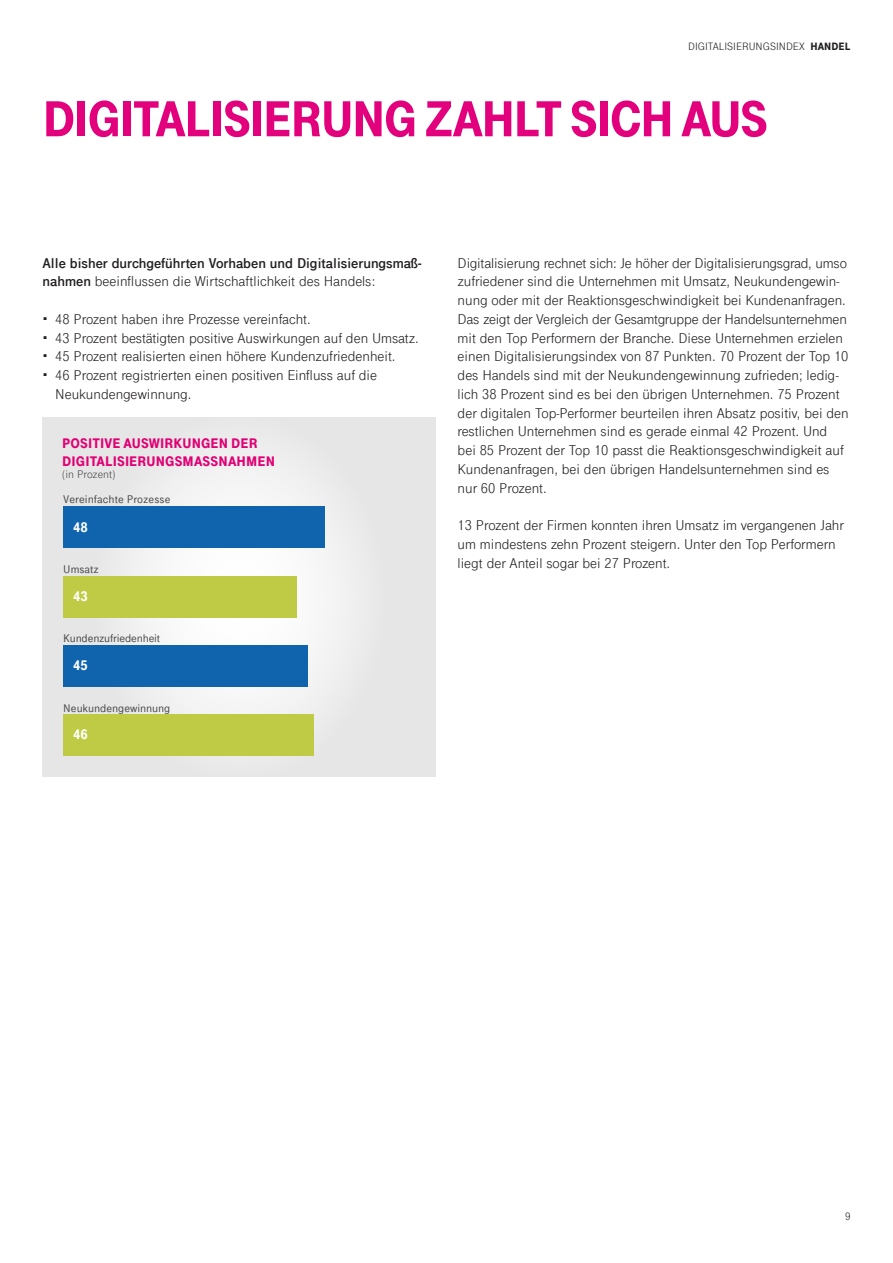
<style>
.page{position:relative;width:893px;height:1263px;background:#fff}
.page>*{position:absolute;margin:0;border:0;box-sizing:border-box;transform-origin:0 0}
.t1{font:900 52.5px "Tele Grotesk Next";letter-spacing:-.03em;color:#e2007d}
.t2{font:15px/18.8px "Tele Grotesk Next";color:#231f20}
.t3{font:700 15px/18.8px "Tele Grotesk Next";color:#231f20}
.t4{font:900 14.7px/17.5px "Tele Grotesk Next";letter-spacing:.005em;color:#e20074}
.t5{font:900 14.7px "Tele Grotesk Next";color:#fff}
.t6{font:500 11.7px "Tele Grotesk Next";color:#4b4b4b}
.t7{font:11.7px "Tele Grotesk Next";color:#4b4b4b}
.t8{font:11.25px "Tele Grotesk Next";color:#231f20}
.s1{font-weight:900}
.s2{font-weight:400}
</style>
<div class="page">
<svg style="left:43px;top:418px;width:392px;height:358px"></svg>
<div style="left:63px;top:506px;width:261px;height:42px;background:#1063ad"></div>
<div style="left:63px;top:714px;width:250px;height:42px;background:#bfcb44"></div>
<div style="left:63px;top:645px;width:245px;height:42px;background:#1063ad"></div>
<div style="left:63px;top:576px;width:234px;height:41px;background:#bfcb44"></div>
<p class="t8" style="left:688px;top:40px;width:164px">DIGITALISIERUNGSINDEX <span class="s1">HANDEL</span></p>
<h1 class="t1" style="left:43px;top:90px;width:727px">DIGITALISIERUNG ZAHLT SICH AUS</h1>
<p class="t3" style="left:43px;top:253px;width:380px">Alle bisher durchgeführten Vorhaben und Digitalisierungsmaß&shy;nahmen <span class="s2">beeinflussen die Wirtschaftlichkeit des Handels:</span></p>
<p class="t2" style="left:55px;top:310px;width:365px">48 Prozent haben ihre Prozesse vereinfacht.<br>43 Prozent bestätigten positive Auswirkungen auf den Umsatz.<br>45 Prozent realisierten einen höhere Kundenzufriedenheit.<br>46 Prozent registrierten einen positiven Einfluss auf die Neukundengewinnung.</p>
<p class="t4" style="left:62px;top:435px;width:214px">POSITIVE AUSWIRKUNGEN DER<br>DIGITALISIERUNGSMASSNAHMEN</p>
<p class="t6" style="left:63px;top:492px;width:109px">Vereinfachte Prozesse</p>
<p class="t7" style="left:62px;top:468px;width:55px">(in Prozent)</p>
<p class="t5" style="left:73px;top:518px;width:16px">48</p>
<p class="t6" style="left:63px;top:563px;width:37px">Umsatz</p>
<p class="t5" style="left:73px;top:588px;width:16px">43</p>
<p class="t6" style="left:63px;top:632px;width:98px">Kundenzufriedenheit</p>
<p class="t5" style="left:73px;top:657px;width:16px">45</p>
<p class="t6" style="left:63px;top:701px;width:108px">Neukundengewinnung</p>
<p class="t5" style="left:73px;top:726px;width:16px">46</p>
<p class="t2" style="left:458px;top:253px;width:393px">Digitalisierung rechnet sich: Je höher der Digitalisierungsgrad, umso zufriedener sind die Unternehmen mit Umsatz, Neukundengewin&shy;nung oder mit der Reaktionsgeschwindigkeit bei Kundenanfragen.<br>Das zeigt der Vergleich der Gesamtgruppe der Handelsunternehmen mit den Top Performern der Branche. Diese Unternehmen erzielen einen Digitalisierungsindex von 87 Punkten. 70 Prozent der Top 10 des Handels sind mit der Neukundengewinnung zufrieden; ledig&shy;lich 38 Prozent sind es bei den übrigen Unternehmen. 75 Prozent der digitalen Top-Performer beurteilen ihren Absatz positiv, bei den restlichen Unternehmen sind es gerade einmal 42 Prozent. Und bei 85 Prozent der Top 10 passt die Reaktionsgeschwindigkeit auf Kundenanfragen, bei den übrigen Handelsunternehmen sind es nur 60 Prozent.</p>
<p class="t2" style="left:458px;top:516px;width:388px">13 Prozent der Firmen konnten ihren Umsatz im vergangenen Jahr um mindestens zehn Prozent steigern. Unter den Top Performern liegt der Anteil sogar bei 27 Prozent.</p>
<p class="t8" style="left:845px;top:1210px;width:7px">9</p>
</div>
